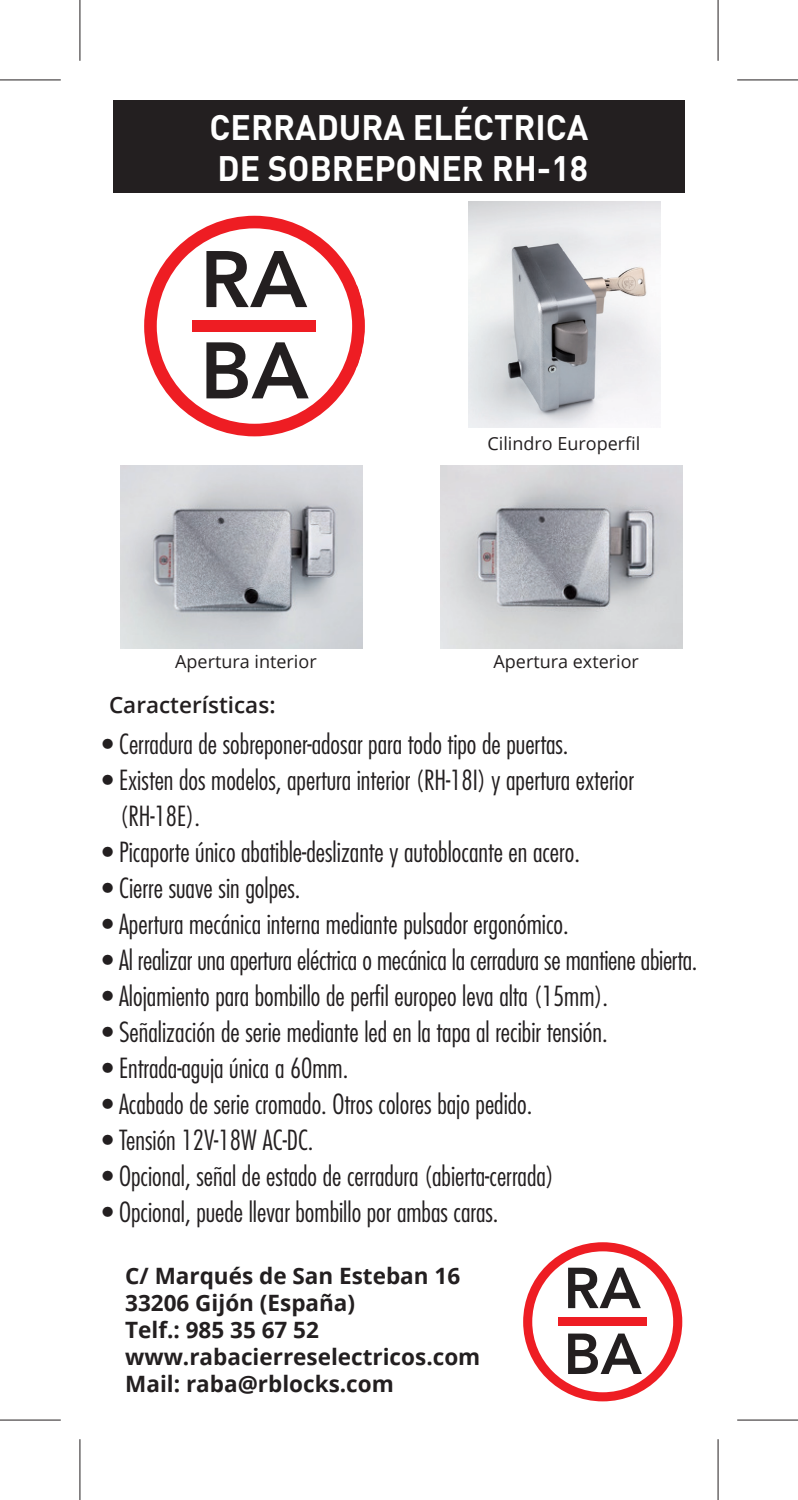
<style>
.page{position:relative;width:798px;height:1500px;background:#fff}
.page>*{position:absolute;margin:0;border:0;box-sizing:border-box;transform-origin:0 0}
.t1{font:700 34.88px/40.5px "DIN Pro";color:#fff;scale:.96 1}
.t2{font:300 condensed 27px/36px "Futura Std";color:#231f20}
.t3{font:700 22.5px/27px "Open Sans";color:#231f20}
.t4{font:600 22.5px "Open Sans";color:#231f20}
.t5{font:18px "Open Sans";color:#231f20}
</style>
<div class="page">
<svg style="left:144px;top:216px;width:212px;height:220px"></svg>
<div style="left:113px;top:100px;width:571px;height:92px;background:#231f20"></div>
<svg style="left:523px;top:1242px;width:159px;height:159px"></svg>
<img style="left:121px;top:466px;width:242px;height:182px">
<svg style="left:356px;top:283px;width:9px;height:86px"></svg>
<img style="left:441px;top:466px;width:241px;height:182px">
<img style="left:468px;top:202px;width:192px;height:226px">
<hr style="left:0;top:80px;width:61px;height:1px;background:#231f20">
<hr style="left:737px;top:80px;width:61px;height:1px;background:#231f20">
<hr style="left:0;top:1419px;width:61px;height:1px;background:#231f20">
<hr style="left:737px;top:1419px;width:61px;height:1px;background:#231f20">
<hr style="left:80px;top:0;width:1px;height:61px;background:#231f20">
<hr style="left:80px;top:1438px;width:1px;height:61px;background:#231f20">
<hr style="left:717px;top:0;width:1px;height:61px;background:#231f20">
<hr style="left:717px;top:1438px;width:1px;height:61px;background:#231f20">
<p class="t1" style="left:210px;top:106px;width:396px">CERRADURA ELÉCTRICA<br>DE SOBREPONER RH-18</p>
<p class="t5" style="left:487px;top:431px;width:154px">Cilindro Europerfil</p>
<p class="t5" style="left:175px;top:649px;width:143px">Apertura interior</p>
<p class="t5" style="left:493px;top:649px;width:147px">Apertura exterior</p>
<p class="t4" style="left:109px;top:689px;width:168px">Características:</p>
<p class="t2" style="left:102px;top:725px;width:468px">• Cerradura de sobreponer-adosar para todo tipo de puertas.</p>
<p class="t2" style="left:120px;top:761px;width:515px;text-indent:-18px">• Existen dos modelos, apertura interior (RH-18I) y apertura exterior (RH-18E).</p>
<p class="t2" style="left:102px;top:833px;width:479px">• Picaporte único abatible-deslizante y autoblocante en acero.</p>
<p class="t2" style="left:102px;top:869px;width:200px">• Cierre suave sin golpes.</p>
<p class="t2" style="left:102px;top:905px;width:468px">• Apertura mecánica interna mediante pulsador ergonómico.</p>
<p class="t2" style="left:102px;top:941px;width:596px">• Al realizar una apertura eléctrica o mecánica la cerradura se mantiene abierta.</p>
<p class="t2" style="left:102px;top:977px;width:507px">• Alojamiento para bombillo de perfil europeo leva alta (15mm).</p>
<p class="t2" style="left:102px;top:1013px;width:507px">• Señalización de serie mediante led en la tapa al recibir tensión.</p>
<p class="t2" style="left:102px;top:1049px;width:247px">• Entrada-aguja única a 60mm.</p>
<p class="t2" style="left:102px;top:1085px;width:432px">• Acabado de serie cromado. Otros colores bajo pedido.</p>
<p class="t2" style="left:102px;top:1121px;width:213px">• Tensión 12V-18W AC-DC.</p>
<p class="t2" style="left:102px;top:1157px;width:453px">• Opcional, señal de estado de cerradura (abierta-cerrada)</p>
<p class="t2" style="left:102px;top:1193px;width:398px">• Opcional, puede llevar bombillo por ambas caras.</p>
<p class="t3" style="left:125px;top:1261px;width:357px">C/ Marqués de San Esteban 16<br>33206 Gijón (España)<br>Telf.: 985 35 67 52 www.rabacierreselectricos.com<br>Mail: raba@rblocks.com</p>
</div>
